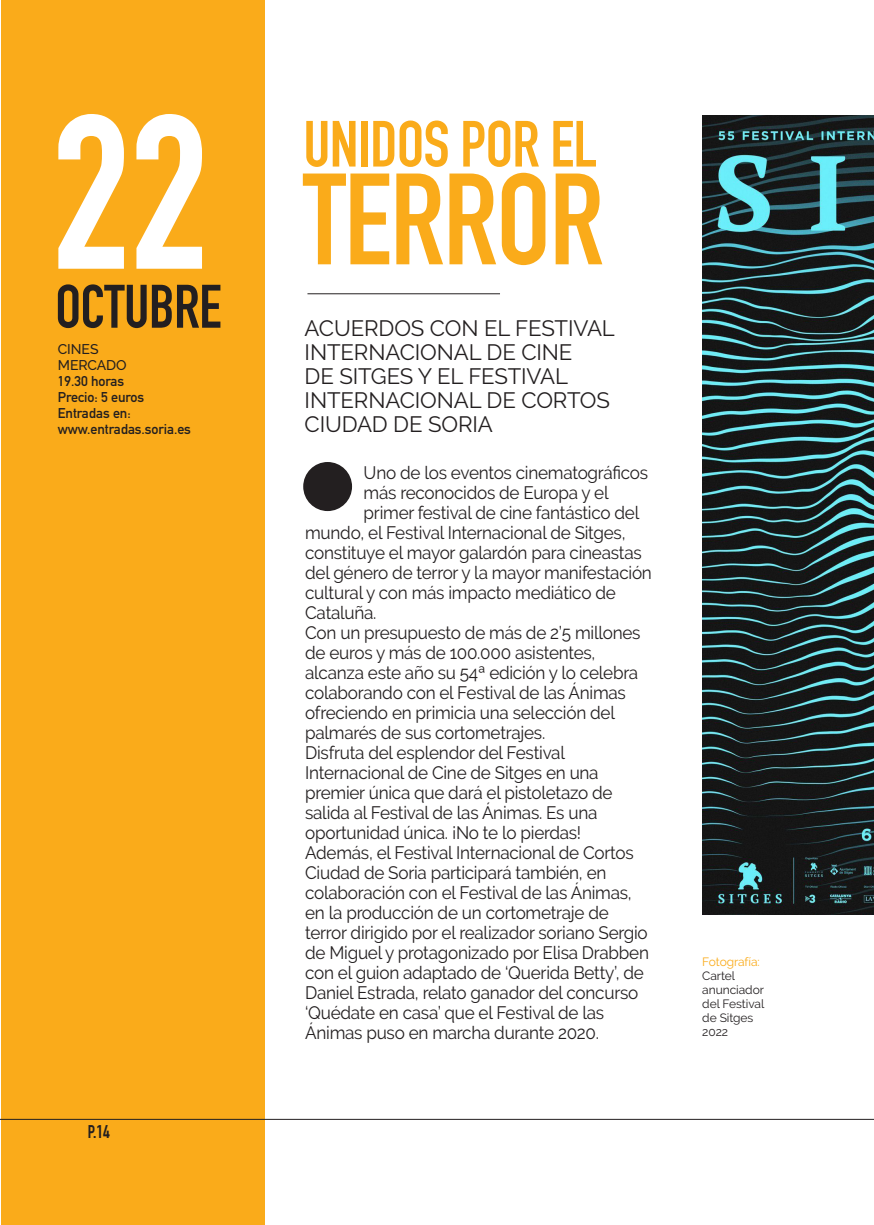
<style>
.page{position:relative;width:874px;height:1225px;background:#fff}
.page>*{position:absolute;margin:0;border:0;box-sizing:border-box;transform-origin:0 0}
.t1{font:700 215.4px "DIN Condensed";color:#fff}
.t2{font:700 127.4px "DIN Condensed";letter-spacing:-.01em;color:#faab1a}
.t3{font:700 64px "DIN Condensed";letter-spacing:-.01em;color:#faab1a}
.t4{font:700 60.4px "DIN Condensed";letter-spacing:-.01em;color:#231f20}
.t5{font:22.2px/24px "Raleway";letter-spacing:-.005em;color:#231f20}
.TEXTO1{font:18px/20px "Raleway";letter-spacing:-.015em;color:#231f20;scale:.95 1}
.t6{font:700 18px "DIN Condensed";color:#231f20}
.t7{font:700 14px "DIN Alternate";letter-spacing:-.005em;color:#231f20}
.t8{font:500 14px "Raleway";letter-spacing:-.005em;color:#231f20}
.TEXTO1-2{font:12px/14px "Raleway";letter-spacing:-.005em;color:#231f20}
.TEXTO1-3{font:12px "Raleway";letter-spacing:-.01em;color:#faab1a}
</style>
<div class="page">
<div style="left:2px;top:0;width:263px;height:1225px;background:#faab1a"></div>
<hr style="left:0;top:1119px;width:873px;height:1px;background:#231f20">
<div style="left:303px;top:462px;width:49px;height:49px;background:#231f20;border-radius:50%"></div>
<hr style="left:307px;top:293px;width:192px;height:1px;background:#231f20">
<img style="left:702px;top:115px;width:171px;height:799px">
<p class="t1" style="left:51px;top:67px;width:160px">22</p>
<p class="t4" style="left:55px;top:271px;width:168px">OCTUBRE</p>
<p class="t8" style="left:58px;top:341px;width:42px">CINES</p>
<p class="t8" style="left:58px;top:357px;width:70px">MERCADO</p>
<p class="t7" style="left:58px;top:371px;width:68px">19.30 horas</p>
<p class="t7" style="left:58px;top:387px;width:88px">Precio: 5 euros</p>
<p class="t7" style="left:58px;top:403px;width:74px">Entradas en:</p>
<p class="t7" style="left:58px;top:419px;width:135px">www.entradas.soria.es</p>
<p class="t6" style="left:88px;top:1121px;width:24px">P.14</p>
<p class="t3" style="left:303px;top:107px;width:295px">UNIDOS POR EL</p>
<p class="t2" style="left:303px;top:145px;width:302px">TERROR</p>
<p class="t5" style="left:304px;top:316px;width:311px">ACUERDOS CON EL FESTIVAL<br>INTERNACIONAL DE CINE<br>DE SITGES Y EL FESTIVAL<br>INTERNACIONAL DE CORTOS<br>CIUDAD DE SORIA</p>
<p class="TEXTO1" style="left:363px;top:462px;width:301px">Uno de los eventos cinematográficos</p>
<p class="TEXTO1" style="left:363px;top:482px;width:259px">más reconocidos de Europa y el</p>
<p class="TEXTO1" style="left:363px;top:502px;width:291px">primer festival de cine fantástico del</p>
<p class="TEXTO1" style="left:305px;top:522px;width:338px">mundo, el Festival Internacional de Sitges,</p>
<p class="TEXTO1" style="left:305px;top:542px;width:355px">constituye el mayor galardón para cineastas</p>
<p class="TEXTO1" style="left:305px;top:562px;width:366px">del género de terror y la mayor manifestación</p>
<p class="TEXTO1" style="left:305px;top:582px;width:328px">cultural y con más impacto mediático de</p>
<p class="TEXTO1" style="left:305px;top:602px;width:77px">Cataluña.</p>
<p class="TEXTO1" style="left:305px;top:622px;width:354px">Con un presupuesto de más de 2’5 millones de euros y más de 100.000 asistentes, alcanza este año su 54ª edición y lo celebra colaborando con el Festival de las Ánimas ofreciendo en primicia una selección del palmarés de sus cortometrajes.</p>
<p class="TEXTO1" style="left:305px;top:742px;width:325px">Disfruta del esplendor del Festival Internacional de Cine de Sitges en una premier única que dará el pistoletazo de salida al Festival de las Ánimas. Es una oportunidad única. ¡No te lo pierdas!</p>
<p class="TEXTO1" style="left:305px;top:842px;width:363px">Además, el Festival Internacional de Cortos Ciudad de Soria participará también, en colaboración con el Festival de las Ánimas, en la producción de un cortometraje de terror dirigido por el realizador soriano Sergio de Miguel y protagonizado por Elisa Drabben con el guion adaptado de ‘Querida Betty’, de Daniel Estrada, relato ganador del concurso ‘Quédate en casa’ que el Festival de las Ánimas puso en marcha durante 2020.</p>
<p class="TEXTO1-3" style="left:702px;top:955px;width:59px">Fotografía:</p>
<p class="TEXTO1-2" style="left:702px;top:969px;width:63px">Cartel anunciador del Festival de Sitges<br>2022</p>
</div>
